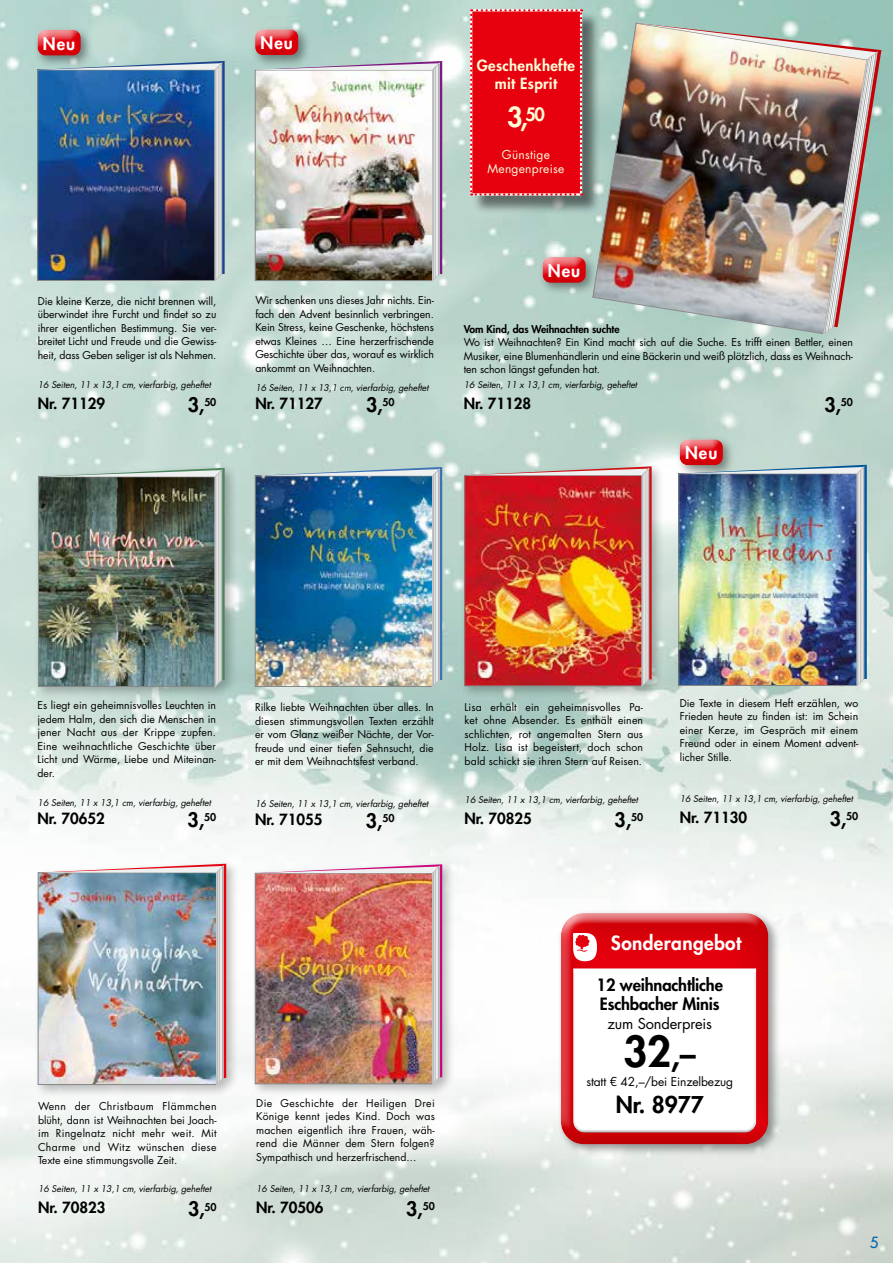
<style>
.page{position:relative;width:893px;height:1263px;background:#fff}
.page>*{position:absolute;margin:0;border:0;box-sizing:border-box;transform-origin:0 0}
.t1{font:800 41.7px "Futura Std";color:#000}
.t2{font:800 27px "Futura Std";color:#fffcd7}
.t3{font:800 22.5px "Futura Std";color:#000}
.t4{font:800 19.5px "Futura Std";color:#000}
.t5{font:800 19.05px "Futura Std";letter-spacing:.02em;color:#fff}
.t6{font:800 16.95px "Futura Std";letter-spacing:.06em;color:#fff}
.t7{font:800 16.5px/18.9px "Futura Std";letter-spacing:-.01em;color:#000}
.t8{font:800 15px "Futura Std";color:#000}
.t9{font:800 15px/18px "Futura Std";letter-spacing:.02em;color:#fffcd7;text-align:center}
.t10{font:500 15px "Futura Std";color:#0064ac}
.t11{font:14.7px "Futura Std";letter-spacing:-.01em;color:#000}
.t12{font:12px "Futura Std";letter-spacing:-.01em;color:#000}
.t13{font:12px/14.4px "Futura Std";letter-spacing:.02em;color:#fffcd7;text-align:center}
.t14{font:10.5px/13.5px "Futura Std";color:#000;text-align:justify}
.t15{font:800 10.5px "Futura Std";letter-spacing:-.01em;color:#000}
.t16{font:italic 9px "Futura Std";letter-spacing:-.01em;color:#000}
.s1{font-size:32.1px}
</style>
<div class="page">
<img style="left:0;top:0;width:893px;height:1263px">
<div style="left:472px;top:11px;width:129px;height:203px;background:#000;opacity:.5"></div>
<svg style="left:470px;top:9px;width:112px;height:187px;background:#e70a18"></svg>
<div style="left:538px;top:253px;width:60px;height:42px;background:#000;opacity:.4"></div>
<div style="left:541px;top:255px;width:45px;height:22px;background:#fff;opacity:.75"></div>
<div style="left:541px;top:258px;width:45px;height:26px;background:#c12;opacity:.3"></div>
<div style="left:460px;top:462px;width:204px;height:237px;background:#000;opacity:.25"></div>
<img style="left:465px;top:466px;width:187px;height:220px">
<div style="left:251px;top:860px;width:204px;height:237px;background:#000;opacity:.25"></div>
<img style="left:255px;top:864px;width:187px;height:220px">
<div style="left:251px;top:25px;width:60px;height:43px;background:#000;opacity:.4"></div>
<div style="left:254px;top:28px;width:45px;height:21px;background:#fff;opacity:.75"></div>
<div style="left:254px;top:30px;width:45px;height:26px;background:#c12;opacity:.3"></div>
<div style="left:557px;top:909px;width:224px;height:248px;background:#000;opacity:.4"></div>
<div style="left:559px;top:910px;width:210px;height:220px;background:#fff;opacity:.75"></div>
<div style="left:559px;top:919px;width:210px;height:225px;background:#c12;opacity:.3"></div>
<div style="left:571px;top:966px;width:186px;height:7px;background:#fff;opacity:.35"></div>
<div style="left:571px;top:970px;width:186px;height:163px;background:#fff"></div>
<svg style="left:573px;top:933px;width:24px;height:28px"></svg>
<div style="left:33px;top:26px;width:61px;height:42px;background:#000;opacity:.4"></div>
<div style="left:36px;top:28px;width:45px;height:21px;background:#fff;opacity:.75"></div>
<div style="left:36px;top:31px;width:45px;height:26px;background:#c12;opacity:.3"></div>
<img style="left:38px;top:61px;width:187px;height:220px">
<img style="left:255px;top:61px;width:187px;height:220px">
<div style="left:675px;top:435px;width:61px;height:43px;background:#000;opacity:.4"></div>
<div style="left:678px;top:438px;width:45px;height:21px;background:#fff;opacity:.75"></div>
<div style="left:678px;top:440px;width:45px;height:26px;background:#c12;opacity:.3"></div>
<img style="left:679px;top:465px;width:188px;height:221px">
<img style="left:593px;top:23px;width:43px;height:311px">
<img style="left:636px;top:23px;width:241px;height:311px">
<img style="left:255px;top:467px;width:187px;height:220px">
<div style="left:34px;top:464px;width:204px;height:236px;background:#000;opacity:.25"></div>
<img style="left:38px;top:468px;width:187px;height:219px">
<div style="left:34px;top:860px;width:206px;height:238px;background:#000;opacity:.25"></div>
<img style="left:38px;top:864px;width:188px;height:221px">
<h3 class="t6" style="left:43px;top:33px;width:34px">Neu</h3>
<p class="t14" style="left:38px;top:294px;width:180px">Die kleine Kerze, die nicht brennen will, überwindet ihre Furcht und findet so zu ihrer eigentlichen Bestimmung. Sie ver&shy;breitet Licht und Freude und die Gewiss&shy;heit, dass Geben seliger ist als Nehmen.</p>
<p class="t16" style="left:38px;top:379px;width:175px">16 Seiten, 11 x 13,1 cm, vierfarbig, geheftet</p>
<h3 class="t8" style="left:38px;top:394px;width:69px">Nr. 71129</h3>
<h3 class="t4" style="left:188px;top:392px;width:30px">3,<sup>50</sup></h3>
<h3 class="t6" style="left:261px;top:32px;width:34px">Neu</h3>
<h3 class="t9" style="left:477px;top:56px;width:100px">Geschenkhefte mit Esprit</h3>
<h2 class="t2" style="left:507px;top:100px;width:39px">3,<sup>50</sup></h2>
<p class="t13" style="left:488px;top:147px;width:78px">Günstige<br>Mengenpreise</p>
<p class="t14" style="left:255px;top:294px;width:180px">Wir schenken uns dieses Jahr nichts. Ein&shy;fach den Advent besinnlich verbringen.<br>Kein Stress, keine Geschenke, höchstens etwas Kleines … Eine herzerfrischende Geschichte über das, worauf es wirklich ankommt an Weihnachten.</p>
<p class="t16" style="left:255px;top:381px;width:175px">16 Seiten, 11 x 13,1 cm, vierfarbig, geheftet</p>
<h3 class="t8" style="left:255px;top:393px;width:69px">Nr. 71127</h3>
<h3 class="t4" style="left:366px;top:392px;width:30px">3,<sup>50</sup></h3>
<h3 class="t6" style="left:548px;top:260px;width:34px">Neu</h3>
<p class="t15" style="left:464px;top:322px;width:157px">Vom Kind, das Weihnachten suchte</p>
<p class="t14" style="left:464px;top:336px;width:391px">Wo ist Weihnachten? Ein Kind macht sich auf die Suche. Es trifft einen Bettler, einen Musiker, eine Blumenhändlerin und eine Bäckerin und weiß plötzlich, dass es Weihnach&shy;ten schon längst gefunden hat.</p>
<p class="t16" style="left:464px;top:379px;width:175px">16 Seiten, 11 x 13,1 cm, vierfarbig, geheftet</p>
<h3 class="t8" style="left:464px;top:394px;width:69px">Nr. 71128</h3>
<h3 class="t4" style="left:824px;top:392px;width:30px">3,<sup>50</sup></h3>
<h3 class="t6" style="left:685px;top:442px;width:34px">Neu</h3>
<p class="t14" style="left:38px;top:699px;width:180px">Es liegt ein geheimnisvolles Leuchten in jedem Halm, den sich die Menschen in jener Nacht aus der Krippe zupfen.<br>Eine weihnachtliche Geschichte über Licht und Wärme, Liebe und Miteinan&shy;der.</p>
<p class="t16" style="left:38px;top:797px;width:175px">16 Seiten, 11 x 13,1 cm, vierfarbig, geheftet</p>
<h3 class="t8" style="left:38px;top:809px;width:69px">Nr. 70652</h3>
<h3 class="t4" style="left:188px;top:808px;width:30px">3,<sup>50</sup></h3>
<p class="t14" style="left:255px;top:701px;width:180px">Rilke liebte Weihnachten über alles. In diesen stimmungsvollen Texten erzählt er vom Glanz weißer Nächte, der Vor&shy;freude und einer tiefen Sehnsucht, die er mit dem Weihnachtsfest verband.</p>
<p class="t16" style="left:255px;top:798px;width:175px">16 Seiten, 11 x 13,1 cm, vierfarbig, geheftet</p>
<h3 class="t8" style="left:255px;top:810px;width:69px">Nr. 71055</h3>
<h3 class="t4" style="left:366px;top:808px;width:30px">3,<sup>50</sup></h3>
<p class="t14" style="left:465px;top:700px;width:180px">Lisa erhält ein geheimnisvolles Pa&shy;ket ohne Absender. Es enthält einen schlichten, rot angemalten Stern aus Holz. Lisa ist begeistert, doch schon bald schickt sie ihren Stern auf Reisen.</p>
<p class="t16" style="left:465px;top:794px;width:175px">16 Seiten, 11 x 13,1 cm, vierfarbig, geheftet</p>
<h3 class="t8" style="left:465px;top:809px;width:69px">Nr. 70825</h3>
<h3 class="t4" style="left:615px;top:807px;width:30px">3,<sup>50</sup></h3>
<p class="t14" style="left:680px;top:696px;width:180px">Die Texte in diesem Heft erzählen, wo Frieden heute zu finden ist: im Schein einer Kerze, im Gespräch mit einem Freund oder in einem Moment advent&shy;licher Stille.</p>
<p class="t16" style="left:680px;top:793px;width:175px">16 Seiten, 11 x 13,1 cm, vierfarbig, geheftet</p>
<h3 class="t8" style="left:680px;top:808px;width:69px">Nr. 71130</h3>
<h3 class="t4" style="left:830px;top:807px;width:30px">3,<sup>50</sup></h3>
<p class="t14" style="left:38px;top:1100px;width:180px">Wenn der Christbaum Flämmchen blüht, dann ist Weihnachten bei Joach&shy;im Ringelnatz nicht mehr weit. Mit Charme und Witz wünschen diese Texte eine stimmungsvolle Zeit.</p>
<p class="t16" style="left:38px;top:1183px;width:175px">16 Seiten, 11 x 13,1 cm, vierfarbig, geheftet</p>
<h3 class="t8" style="left:38px;top:1198px;width:69px">Nr. 70823</h3>
<h3 class="t4" style="left:188px;top:1197px;width:30px">3,<sup>50</sup></h3>
<p class="t14" style="left:256px;top:1096px;width:180px">Die Geschichte der Heiligen Drei Könige kennt jedes Kind. Doch was machen eigentlich ihre Frauen, wäh&shy;rend die Männer dem Stern folgen?<br>Sympathisch und herzerfrischend...</p>
<p class="t16" style="left:256px;top:1183px;width:175px">16 Seiten, 11 x 13,1 cm, vierfarbig, geheftet</p>
<h3 class="t8" style="left:256px;top:1198px;width:69px">Nr. 70506</h3>
<h3 class="t4" style="left:406px;top:1196px;width:30px">3,<sup>50</sup></h3>
<h3 class="t5" style="left:611px;top:931px;width:132px">Sonderangebot</h3>
<h3 class="t7" style="left:597px;top:976px;width:128px">12 weihnachtliche<br>Eschbacher Minis</h3>
<h3 class="t11" style="left:607px;top:1014px;width:106px">zum Sonderpreis</h3>
<h1 class="t1" style="left:624px;top:1026px;width:74px">32<span class="s1">,–</span></h1>
<p class="t12" style="left:586px;top:1074px;width:148px">statt € 42,–/bei Einzelbezug</p>
<h3 class="t3" style="left:616px;top:1091px;width:90px">Nr. 8977</h3>
<h3 class="t10" style="left:870px;top:1233px;width:10px">5</h3>
</div>
